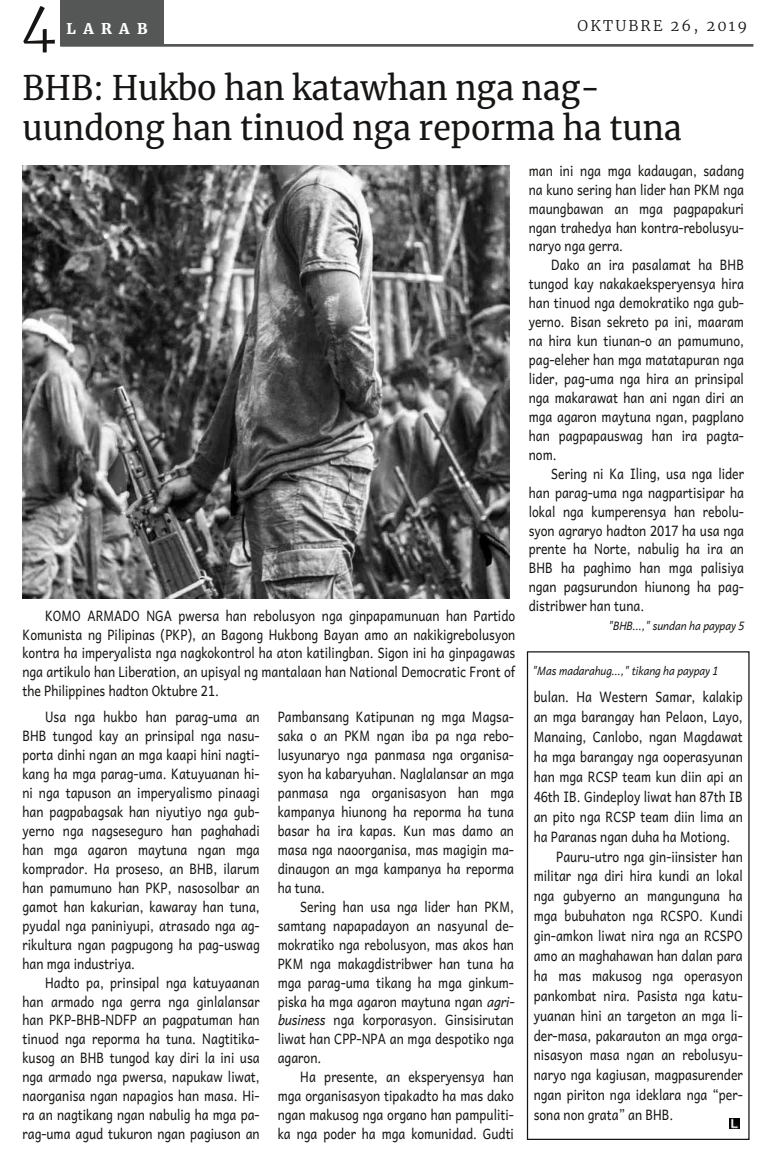
<style>
.page{position:relative;width:765px;height:1170px;background:#fff}
.page>*{position:absolute;margin:0;border:0;box-sizing:border-box;transform-origin:0 0}
.t1{font:300 55px "Merriweather";color:#171513}
.t2{font:33.75px/40px "Merriweather";color:#171513;scale:.95 1}
.t3{font:300 14.75px "Merriweather";letter-spacing:.15em;color:#171513}
.t4{font:900 14.75px "Merriweather";letter-spacing:.495em;color:#fefefe}
.t5{font:14.38px/18.9px "Andika New Basic";letter-spacing:.005em;color:#171513;text-align:justify;scale:.85 1}
.t6{font:italic 11.88px "Andika New Basic";color:#171513;scale:.85 1}
.s1{font-style:italic}
</style>
<div class="page">
<div style="left:527px;top:651px;width:223px;height:489px;border:1px solid #171513"></div>
<img style="left:22px;top:166px;width:488px;height:433px">
<div style="left:60px;top:0;width:104px;height:46px;background:#555656"></div>
<hr style="left:60px;top:44px;width:693px;height:3px;background:#555656">
<svg style="left:729px;top:1118px;width:10px;height:11px"></svg>
<h1 class="t1" style="left:21px;top:-11px;width:36px">4</h1>
<p class="t4" style="left:67px;top:20px;width:83px">LARAB</p>
<p class="t3" style="left:578px;top:16px;width:171px">OKTUBRE 26, 2019</p>
<h2 class="t2" style="left:22px;top:68px;width:696px">BHB: Hukbo han katawhan nga nag&shy;uundong han tinuod nga reporma ha tuna</h2>
<p class="t5" style="left:22px;top:606px;width:581px;text-indent:22px">KOMO ARMADO NGA pwersa han rebolusyon nga ginpapamunuan han Partido Komunista ng Pilipinas (PKP), an Bagong Hukbong Bayan amo an nakikigrebolusyon kontra ha imperyalista nga nagkokontrol ha aton katilingban. Sigon ini ha ginpagawas nga artikulo han Liberation, an upisyal ng mantalaan han National Democratic Front of the Philippines hadton Oktubre 21.</p>
<p class="t5" style="left:22px;top:707px;width:281px;text-indent:22px">Usa nga hukbo han parag-uma an BHB tungod kay an prinsipal nga nasu‐ porta dinhi ngan an mga kaapi hini nagti‐ kang ha mga parag-uma. Katuyuanan hi‐ ni nga tapuson an imperyalismo pinaagi han pagpabagsak han niyutiyo nga gub‐ yerno nga nagseseguro han paghahadi han mga agaron maytuna ngan mga komprador. Ha proseso, an BHB, ilarum han pamumuno han PKP, nasosolbar an gamot han kakurian, kawaray han tuna, pyudal nga paniniyupi, atrasado nga ag‐ rikultura ngan pagpugong ha pag-uswag han mga industriya.</p>
<p class="t5" style="left:22px;top:972px;width:281px;text-indent:22px">Hadto pa, prinsipal nga katuyaanan han armado nga gerra nga ginlalansar han PKP-BHB-NDFP an pagpatuman han tinuod nga reporma ha tuna. Nagtitika‐ kusog an BHB tungod kay diri la ini usa nga armado nga pwersa, napukaw liwat, naorganisa ngan napagios han masa. Hi‐ ra an nagtikang ngan nabulig ha mga pa‐ rag-uma agud tukuron ngan pagiuson an</p>
<p class="t5" style="left:278px;top:707px;width:280px">Pambansang Katipunan ng mga Magsa‐ saka o an PKM ngan iba pa nga rebo‐ lusyunaryo nga panmasa nga organisa‐ syon ha kabaryuhan. Naglalansar an mga panmasa nga organisasyon han mga kampanya hiunong ha reporma ha tuna basar ha ira kapas. Kun mas damo an masa nga naoorganisa, mas magigin ma‐ dinaugon an mga kampanya ha reporma ha tuna.</p>
<p class="t5" style="left:278px;top:896px;width:280px;text-indent:22px">Sering han usa nga lider han PKM, samtang napapadayon an nasyunal de‐ mokratiko nga rebolusyon, mas akos han PKM nga makagdistribwer han tuna ha mga parag-uma tikang ha mga ginkum‐ piska ha mga agaron maytuna ngan <span class="s1">agri&shy;business</span> nga korporasyon. Ginsisirutan liwat han CPP-NPA an mga despotiko nga agaron.</p>
<p class="t5" style="left:278px;top:1067px;width:280px;text-indent:22px">Ha presente, an eksperyensya han mga organisasyon tipakadto ha mas dako ngan makusog nga organo han pampuliti‐ ka nga poder ha mga komunidad. Gudti</p>
<p class="t5" style="left:529px;top:160px;width:255px">man ini nga mga kadaugan, sadang na kuno sering han lider han PKM nga maungbawan an mga pagpapakuri ngan trahedya han kontra-rebolusyu‐ naryo nga gerra.</p>
<p class="t5" style="left:529px;top:255px;width:255px;text-indent:22px">Dako an ira pasalamat ha BHB tungod kay nakakaeksperyensya hira han tinuod nga demokratiko nga gub‐ yerno. Bisan sekreto pa ini, maaram na hira kun tiunan-o an pamumuno, pag-eleher han mga matatapuran nga lider, pag-uma nga hira an prinsipal nga makarawat han ani ngan diri an mga agaron maytuna ngan, pagplano han pagpapauswag han ira pagta‐ nom.</p>
<p class="t5" style="left:529px;top:463px;width:255px;text-indent:22px">Sering ni Ka Iling, usa nga lider han parag-uma nga nagpartisipar ha lokal nga kumperensya han rebolu‐ syon agraryo hadton 2017 ha usa nga prente ha Norte, nabulig ha ira an BHB ha paghimo han mga palisiya ngan pagsurundon hiunong ha pag‐ distribwer han tuna.</p>
<p class="t6" style="left:608px;top:616px;width:162px">"BHB...," sundan ha paypay 5</p>
<p class="t6" style="left:532px;top:661px;width:220px">"Mas madarahug...," tikang ha paypay 1</p>
<p class="t5" style="left:534px;top:687px;width:247px">bulan. Ha Western Samar, kalakip</p>
<p class="t5" style="left:534px;top:707px;width:248px">an mga barangay han Pelaon, Layo,</p>
<p class="t5" style="left:534px;top:727px;width:247px">Manaing, Canlobo, ngan Magdawat</p>
<p class="t5" style="left:534px;top:747px;width:247px">ha mga barangay nga ooperasyunan</p>
<p class="t5" style="left:534px;top:767px;width:247px">han mga RCSP team kun diin api an</p>
<p class="t5" style="left:534px;top:787px;width:247px">46th IB. Gindeploy liwat han 87th IB</p>
<p class="t5" style="left:534px;top:806px;width:247px">an pito nga RCSP team diin lima an</p>
<p class="t5" style="left:534px;top:826px;width:233px">ha Paranas ngan duha ha Motiong.</p>
<p class="t5" style="left:556px;top:846px;width:221px">Pauru-utro nga gin-iinsister han</p>
<p class="t5" style="left:534px;top:866px;width:247px">militar nga diri hira kundi an lokal</p>
<p class="t5" style="left:534px;top:886px;width:247px">nga gubyerno an mangunguna ha</p>
<p class="t5" style="left:534px;top:906px;width:247px">mga bubuhaton nga RCSPO. Kundi</p>
<p class="t5" style="left:534px;top:926px;width:247px">gin-amkon liwat nira nga an RCSPO</p>
<p class="t5" style="left:534px;top:946px;width:247px">amo an maghahawan han dalan para</p>
<p class="t5" style="left:534px;top:966px;width:247px">ha mas makusog nga operasyon</p>
<p class="t5" style="left:534px;top:985px;width:247px">pankombat nira. Pasista nga katu‐</p>
<p class="t5" style="left:534px;top:1005px;width:247px">yuanan hini an targeton an mga li‐</p>
<p class="t5" style="left:534px;top:1025px;width:247px">der-masa, pakarauton an mga orga‐</p>
<p class="t5" style="left:534px;top:1045px;width:247px">nisasyon masa ngan an rebolusyu‐</p>
<p class="t5" style="left:534px;top:1065px;width:247px">naryo nga kagiusan, magpasurender</p>
<p class="t5" style="left:534px;top:1085px;width:247px">ngan piriton nga ideklara nga “per‐</p>
<p class="t5" style="left:534px;top:1105px;width:166px">sona non grata” an BHB.</p>
</div>
